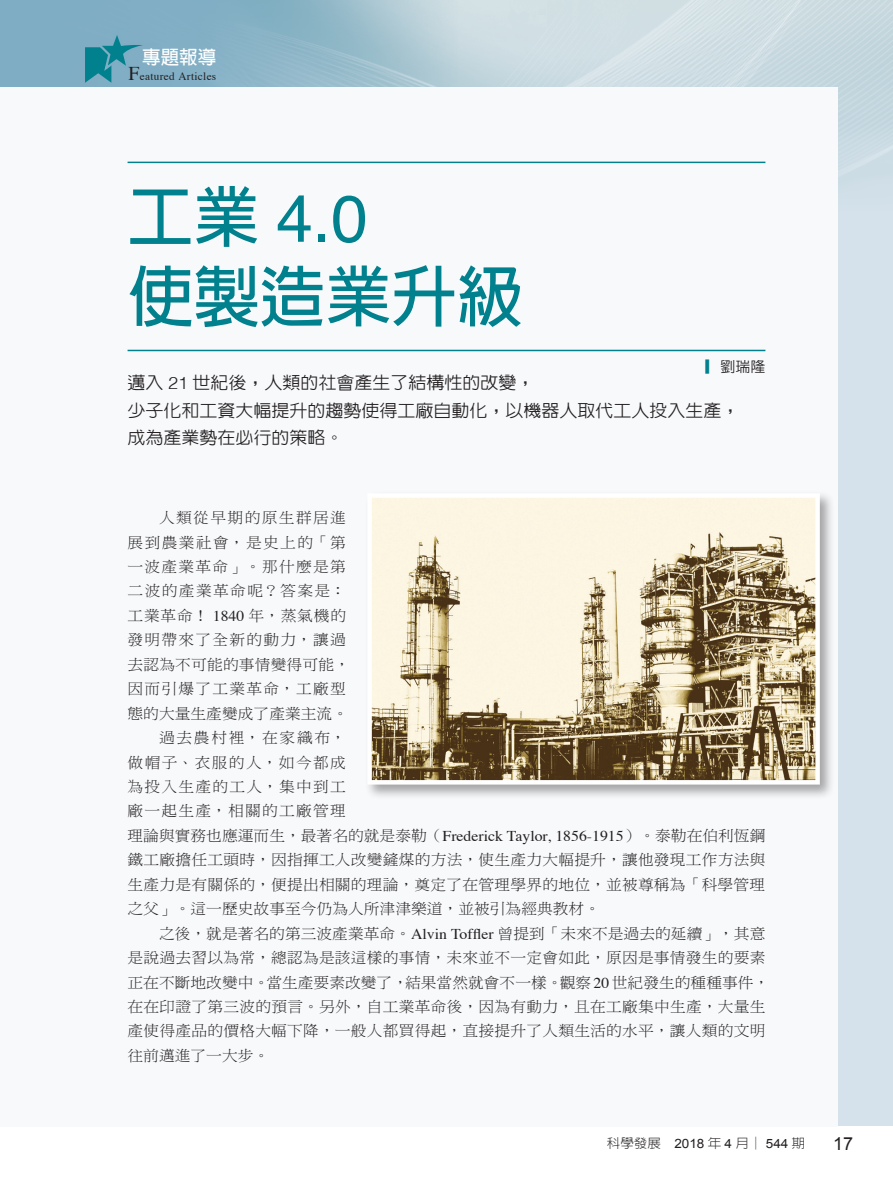
<style>
.page{position:relative;width:893px;height:1191px;background:#fff}
.page>*{position:absolute;margin:0;border:0;box-sizing:border-box;transform-origin:0 0}
.t1{font:700 66px "AR New Hei B5";color:#00818d}
.t2{font:66px "Helvetica";color:#00818d}
.t3{font:700 18.6px "AR New Hei B5";color:#fff}
.t4{font:18px "Arial";color:#231f20}
.t5{font:500 17.1px/27px "AR New Hei B5";color:#231f20;scale:1.05 1}
.t6{font:15px "DF Ming Std W3";letter-spacing:.015em;color:#231f20;scale:1.05 1}
.t7{font:15px "DF Ming Std W3";letter-spacing:.08em;color:#231f20;scale:1.05 1}
.t8{font:15px "DF Ming Std W3";letter-spacing:.085em;color:#231f20;scale:1.05 1}
.t9{font:15px "DF Ming Std W3";letter-spacing:.05em;color:#231f20;scale:1.05 1}
.t10{font:15px "DF Ming Std W3";letter-spacing:.11em;color:#231f20;scale:1.05 1}
.t11{font:500 14.25px "AR New Hei B5";color:#231f20;scale:1.05 1}
.t12{font:300 12.9px "AR New Hei B5";color:#231f20;scale:1.05 1}
.t13{font:11.25px "Times";letter-spacing:.03em;color:#231f20}
.s1{font-size:19.5px}
.s2{font-family:"AR New Hei B5";font-weight:700}
.s3{color:#00818d}
.s4{font-family:"Helvetica";font-weight:300}
.s5{font-family:"Times"}
.s6{font-family:"Arial";font-weight:400}
</style>
<div class="page">
<div style="left:1px;top:0;width:892px;height:1126px;background:#d5e2eb"></div>
<div style="left:0;top:87px;width:837px;height:1039px;background:#f7f9fb"></div>
<svg style="left:0;top:0;width:581px;height:87px"></svg>
<svg style="left:85px;top:25px;width:84px;height:58px;background:#64a4b8"></svg>
<hr style="left:128px;top:162px;width:637px;height:1px;background:#00818d">
<hr style="left:128px;top:350px;width:637px;height:1px;background:#00818d">
<div style="left:364px;top:490px;width:471px;height:310px;background:#231f20;opacity:.4"></div>
<svg style="left:365px;top:491px;width:457px;height:296px;background:#cabea6"></svg>
<p class="t3" style="left:142px;top:48px;width:76px">專題報導</p>
<p class="t13" style="left:128px;top:66px;width:89px"><span class="s1">F</span>eatured Articles</p>
<h1 class="t2" style="left:128px;top:168px;width:242px"><span class="s2">工業</span> 4.0</h1>
<h1 class="t1" style="left:128px;top:263px;width:397px">使製造業升級</h1>
<p class="t11" style="left:705px;top:359px;width:59px"><span class="s3">▎</span>劉瑞隆</p>
<p class="t5" style="left:128px;top:369px;width:584px">邁入 <span class="s4">21</span> 世紀後，人類的社會產生了結構性的改變，<br>少子化和工資大幅提升的趨勢使得工廠自動化，以機器人取代工人投入生產，成為產業勢在必行的策略。</p>
<p class="t8" style="left:159px;top:509px;width:180px">人類從早期的原生群居進</p>
<p class="t8" style="left:128px;top:534px;width:210px">展到農業社會，是史上的「第</p>
<p class="t7" style="left:128px;top:558px;width:210px">一波產業革命」。那什麼是第</p>
<p class="t8" style="left:128px;top:583px;width:210px">二波的產業革命呢？答案是：</p>
<p class="t9" style="left:128px;top:607px;width:210px">工業革命！ <span class="s5">1840</span> 年，蒸氣機的</p>
<p class="t7" style="left:128px;top:632px;width:210px">發明帶來了全新的動力，讓過</p>
<p class="t6" style="left:128px;top:656px;width:213px">去認為不可能的事情變得可能，</p>
<p class="t7" style="left:128px;top:680px;width:210px">因而引爆了工業革命，工廠型</p>
<p class="t6" style="left:128px;top:705px;width:211px">態的大量生產變成了產業主流。</p>
<p class="t10" style="left:159px;top:729px;width:180px">過去農村裡，在家織布，</p>
<p class="t8" style="left:128px;top:754px;width:210px">做帽子、衣服的人，如今都成</p>
<p class="t7" style="left:128px;top:778px;width:210px">為投入生產的工人，集中到工</p>
<p class="t7" style="left:128px;top:803px;width:210px">廠一起生產，相關的工廠管理</p>
<p class="t6" style="left:128px;top:827px;width:609px">理論與實務也應運而生，最著名的就是泰勒（<span class="s5">Frederick Taylor, 1856-1915</span>）。泰勒在伯利恆鋼</p>
<p class="t6" style="left:128px;top:852px;width:609px">鐵工廠擔任工頭時，因指揮工人改變鏟煤的方法，使生產力大幅提升，讓他發現工作方法與</p>
<p class="t6" style="left:128px;top:876px;width:609px">生產力是有關係的，便提出相關的理論，奠定了在管理學界的地位，並被尊稱為「科學管理</p>
<p class="t6" style="left:128px;top:900px;width:451px">之父」。這一歷史故事至今仍為人所津津樂道，並被引為經典教材。</p>
<p class="t6" style="left:159px;top:925px;width:579px">之後，就是著名的第三波產業革命。<span class="s5">Alvin Toffler</span> 曾提到「未來不是過去的延續」，其意</p>
<p class="t6" style="left:128px;top:949px;width:609px">是說過去習以為常，總認為是該這樣的事情，未來並不一定會如此，原因是事情發生的要素</p>
<p class="t6" style="left:128px;top:974px;width:613px">正在不斷地改變中。當生產要素改變了，結果當然就會不一樣。觀察 <span class="s5">20</span> 世紀發生的種種事件，</p>
<p class="t6" style="left:128px;top:998px;width:609px">在在印證了第三波的預言。另外，自工業革命後，因為有動力，且在工廠集中生產，大量生</p>
<p class="t6" style="left:128px;top:1023px;width:609px">產使得產品的價格大幅下降，一般人都買得起，直接提升了人類生活的水平，讓人類的文明</p>
<p class="t6" style="left:128px;top:1047px;width:136px">往前邁進了一大步。</p>
<p class="t12" style="left:607px;top:1136px;width:190px">科學發展 <span class="s6">2018</span> 年 <span class="s6">4</span> 月│ <span class="s6">544</span> 期</p>
<p class="t4" style="left:833px;top:1131px;width:22px">17</p>
</div>
